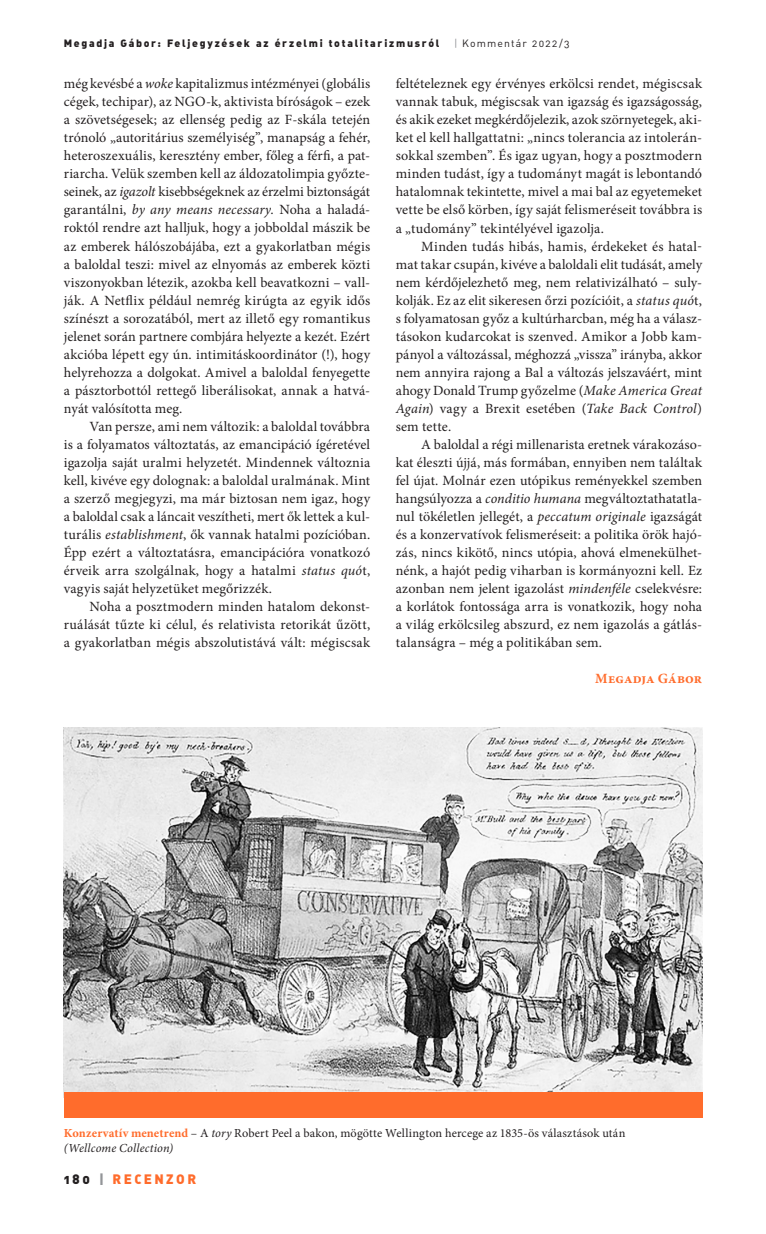
<style>
.page{position:relative;width:766px;height:1234px;background:#fff}
.page>*{position:absolute;margin:0;border:0;box-sizing:border-box;transform-origin:0 0}
.t1{font:14.1px/18px "Minion Pro";letter-spacing:.01em;color:#231f20;text-align:justify}
.t2{font:700 14.1px "Minion Pro";letter-spacing:.005em;color:#ff6c2c}
.t3{font:13.5px "DIN Alt Blk PFL";letter-spacing:.2em;color:#ff6c2c}
.t4{font:12.3px/14.7px "Minion Pro";letter-spacing:.005em;color:#231f20}
.t5{font:10.5px "DIN Alt Blk PFL";letter-spacing:.175em;color:#231f20}
.t6{font:10.5px "DIN Alt PFL";letter-spacing:.175em;color:#231f20}
.s1{color:#939598}
.s2{font-style:italic}
.s3{font-weight:700;color:#ff6c2c}
.s4{color:#231f20}
</style>
<div class="page">
<img style="left:64px;top:727px;width:638px;height:364px">
<div style="left:64px;top:1091px;width:638px;height:26px;background:#ff6c2c"></div>
<p class="t5" style="left:64px;top:36px;width:377px">Megadja Gábor: Feljegyzések az érzelmi totalitarizmusról</p>
<p class="t6" style="left:454px;top:37px;width:116px"><span class="s1">|</span> Kommentár 2022/3</p>
<p class="t1" style="left:64px;top:75px;width:308px">még kevésbé a <span class="s2">woke</span> kapitalizmus intézményei (globális cégek, techipar), az NGO-k, aktivista bíróságok – ezek a szövetségesek; az ellenség pedig az F-skála tetején trónoló „autoritárius személyiség”, manapság a fehér, heteroszexuális, keresztény ember, főleg a férfi, a pat&shy;riarcha. Velük szemben kell az áldozatolimpia győzte&shy;seinek, az <span class="s2">igazolt</span> kisebbségeknek az érzelmi biztonságát garantálni, <span class="s2">by any means necessary.</span> Noha a haladá&shy;roktól rendre azt halljuk, hogy a jobboldal mászik be az emberek hálószobájába, ezt a gyakorlatban mégis a baloldal teszi: mivel az elnyomás az emberek közti viszonyokban létezik, azokba kell beavatkozni – vall&shy;ják. A Netflix például nemrég kirúgta az egyik idős színészt a sorozatából, mert az illető egy romantikus jelenet során partnere combjára helyezte a kezét. Ezért akcióba lépett egy ún. intimitáskoordinátor (!), hogy helyrehozza a dolgokat. Amivel a baloldal fenyegette a pásztorbottól rettegő liberálisokat, annak a hatvá&shy;nyát valósította meg.</p>
<p class="t1" style="left:64px;top:417px;width:308px;text-indent:26px">Van persze, ami nem változik: a baloldal továbbra is a folyamatos változtatás, az emancipáció ígéretével igazolja saját uralmi helyzetét. Mindennek változnia kell, kivéve egy dolognak: a baloldal uralmának. Mint a szerző megjegyzi, ma már biztosan nem igaz, hogy a baloldal csak a láncait veszítheti, mert ők lettek a kul&shy;turális <span class="s2">establishment</span>, ők vannak hatalmi pozícióban.<br>Épp ezért a változtatásra, emancipációra vonatkozó érveik arra szolgálnak, hogy a hatalmi <span class="s2">status quó</span>t, vagyis saját helyzetüket megőrizzék.</p>
<p class="t1" style="left:64px;top:597px;width:308px;text-indent:26px">Noha a posztmodern minden hatalom dekonst&shy;ruálását tűzte ki célul, és relativista retorikát űzött, a gyakorlatban mégis abszolutistává vált: mégiscsak</p>
<p class="t1" style="left:395px;top:75px;width:308px">feltételeznek egy érvényes erkölcsi rendet, mégiscsak vannak tabuk, mégiscsak van igazság és igazságosság, és akik ezeket megkérdőjelezik, azok szörnyetegek, aki&shy;ket el kell hallgattatni: „nincs tolerancia az intolerán&shy;sokkal szemben”. És igaz ugyan, hogy a posztmodern minden tudást, így a tudományt magát is lebontandó hatalomnak tekintette, mivel a mai bal az egyetemeket vette be első körben, így saját felismeréseit továbbra is a „tudomány” tekintélyével igazolja.</p>
<p class="t1" style="left:395px;top:237px;width:308px;text-indent:26px">Minden tudás hibás, hamis, érdekeket és hatal&shy;mat takar csupán, kivéve a baloldali elit tudását, amely nem kérdőjelezhető meg, nem relativizálható – suly&shy;kolják. Ez az elit sikeresen őrzi pozícióit, a <span class="s2">status quó</span>t, s folyamatosan győz a kultúrharcban, még ha a válasz&shy;tásokon kudarcokat is szenved. Amikor a Jobb kam&shy;pányol a változással, méghozzá „vissza” irányba, akkor nem annyira rajong a Bal a változás jelszaváért, mint ahogy Donald Trump győzelme (<span class="s2">Make America Great Again</span>) vagy a Brexit esetében (<span class="s2">Take Back Control</span>) sem tette.</p>
<p class="t1" style="left:395px;top:435px;width:308px;text-indent:26px">A baloldal a régi millenarista eretnek várakozáso&shy;kat éleszti újjá, más formában, ennyiben nem találtak fel újat. Molnár ezen utópikus reményekkel szemben hangsúlyozza a <span class="s2">conditio humana</span> megváltoztathatatla&shy;nul tökéletlen jellegét, a <span class="s2">peccatum originale</span> igazságát és a konzervatívok felismeréseit: a politika örök hajó&shy;zás, nincs kikötő, nincs utópia, ahová elmenekülhet&shy;nénk, a hajót pedig viharban is kormányozni kell. Ez azonban nem jelent igazolást <span class="s2">mindenféle</span> cselekvésre: a korlátok fontossága arra is vonatkozik, hogy noha a világ erkölcsileg abszurd, ez nem igazolás a gátlás&shy;talanságra – még a politikában sem.</p>
<p class="t2" style="left:595px;top:668px;width:108px">Megadja Gábor</p>
<p class="t4" style="left:64px;top:1125px;width:563px"><span class="s3">Konzervatív menetrend</span> – A <span class="s2">tory</span> Robert Peel a bakon, mögötte Wellington hercege az 1835-ös választások után <span class="s2">(Wellcome Collection)</span></p>
<p class="t3" style="left:64px;top:1169px;width:134px"><span class="s4">180</span> <span class="s1">|</span> RECENZOR</p>
</div>
